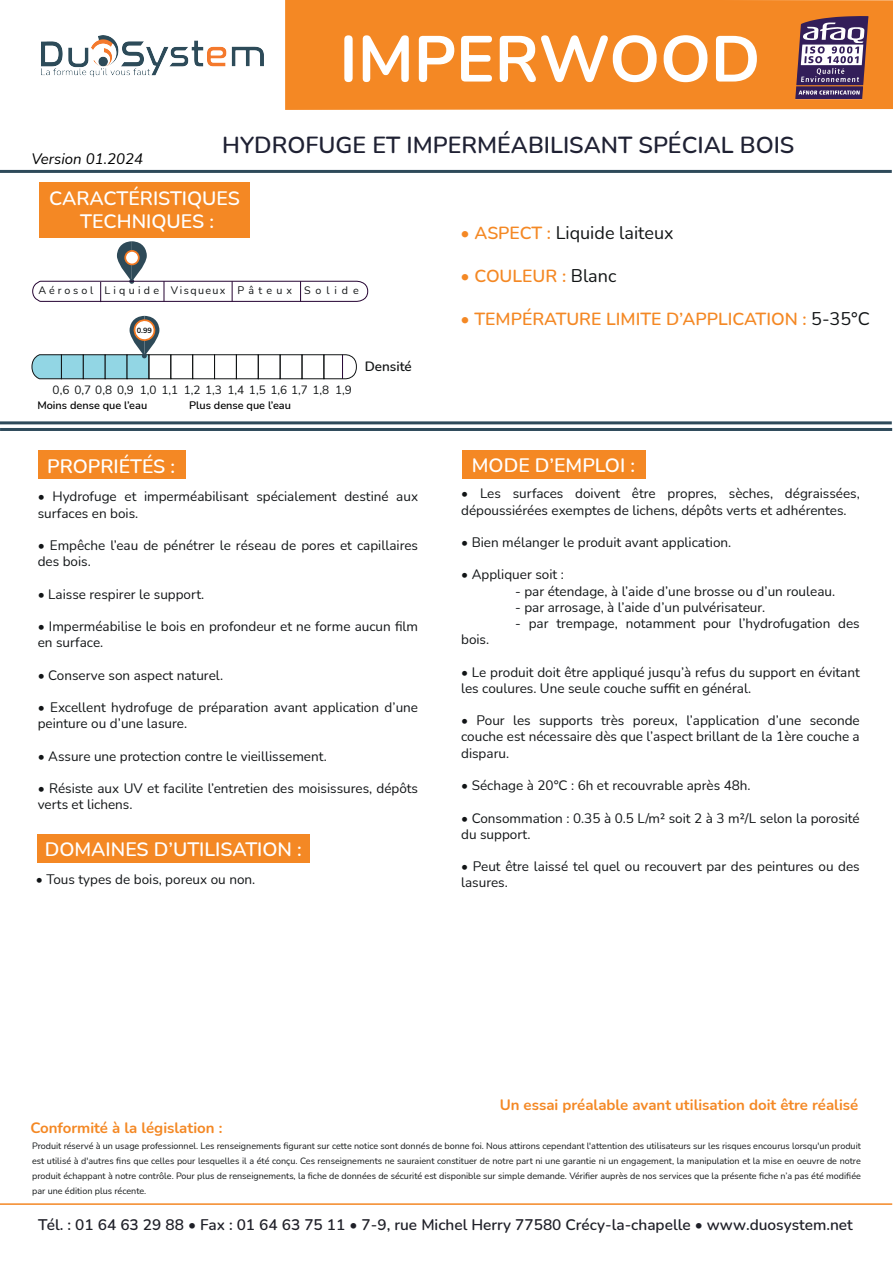
<style>
.page{position:relative;width:893px;height:1263px;background:#fff}
.page>*{position:absolute;margin:0;border:0;box-sizing:border-box;transform-origin:0 0}
.t1{font:700 64.8px "Nunito";color:#fff}
.t2{font:600 23.25px "Nunito";color:#1f2133}
.t3{font:600 19.5px/23.4px "Nunito";color:#fff;text-align:center}
.t4{font:18px "Nunito";color:#111415}
.t5{font:600 17.55px "Nunito";color:#f48824}
.t6{font:600 15.45px "Nunito";color:#1f2028}
.t7{font:700 15px "Nunito";color:#f48824}
.t8{font:italic 15px "Nunito";color:#000001}
.t9{font:13.5px/16.2px "Nunito";color:#111416}
.t10{font:600 13.5px "Nunito";color:#111415}
.t11{font:11.7px "Nunito";color:#111415}
.t12{font:600 10.95px "Nunito";color:#000001}
.t13{font:10.65px "Nunito";letter-spacing:.305em;color:#111416}
.t14{font:9px/15px "Nunito";color:#121516;text-align:justify}
.t15{font:700 7.5px "Nunito";color:#111415}
.s1{font-weight:600;font-size:17.55px;color:#f48824}
.s2{font-weight:400;font-size:18px;color:#111415}
</style>
<div class="page">
<hr style="left:0;top:170px;width:892px;height:3px;background:#2e4a5a">
<hr style="left:0;top:421px;width:892px;height:3px;background:#2e4a5a">
<hr style="left:0;top:428px;width:892px;height:3px;background:#2e4a5a">
<div style="left:285px;top:0;width:608px;height:110px;background:#f48824"></div>
<hr style="left:0;top:1203px;width:892px;height:2px;background:#f48824">
<div style="left:38px;top:450px;width:148px;height:29px;background:#f48824"></div>
<div style="left:462px;top:450px;width:183px;height:29px;background:#f48824"></div>
<div style="left:40px;top:182px;width:210px;height:56px;background:#f48824"></div>
<svg style="left:32px;top:354px;width:30px;height:25px"></svg>
<div style="left:61px;top:355px;width:23px;height:24px;background:#92d6e4;border:1px solid #111415"></div>
<div style="left:83px;top:355px;width:22px;height:24px;background:#92d6e4;border:1px solid #111415"></div>
<div style="left:105px;top:355px;width:22px;height:24px;background:#92d6e4;border:1px solid #111415"></div>
<div style="left:127px;top:355px;width:22px;height:24px;background:#92d6e4;border:1px solid #111415"></div>
<div style="left:149px;top:355px;width:22px;height:24px;border:1px solid #111415"></div>
<div style="left:192px;top:355px;width:23px;height:24px;border:1px solid #111415"></div>
<div style="left:214px;top:355px;width:23px;height:24px;border:1px solid #111415"></div>
<div style="left:280px;top:355px;width:22px;height:24px;border:1px solid #111415"></div>
<div style="left:302px;top:355px;width:22px;height:24px;border:1px solid #111415"></div>
<svg style="left:323px;top:354px;width:34px;height:25px"></svg>
<svg style="left:130px;top:316px;width:29px;height:42px"></svg>
<div style="left:37px;top:834px;width:272px;height:29px;background:#f48824"></div>
<svg style="left:32px;top:241px;width:336px;height:61px"></svg>
<img style="left:41px;top:35px;width:223px;height:42px">
<svg style="left:795px;top:16px;width:73px;height:84px"></svg>
<p class="t8" style="left:32px;top:148px;width:113px">Version 01.2024</p>
<h1 class="t1" style="left:339px;top:13px;width:422px">IMPERWOOD</h1>
<h2 class="t2" style="left:222px;top:128px;width:574px">HYDROFUGE ET IMPERMÉABILISANT SPÉCIAL BOIS</h2>
<h3 class="t3" style="left:49px;top:185px;width:192px">CARACTÉRISTIQUES<br>TECHNIQUES :</h3>
<p class="t13" style="left:39px;top:283px;width:322px">Aérosol Liquide Visqueux Pâteux Solide</p>
<p class="t15" style="left:137px;top:325px;width:17px">0.99</p>
<p class="t11" style="left:53px;top:382px;width:301px">0,6 0,7 0,8 0,9 1,0 1,1 1,2 1,3 1,4 1,5 1,6 1,7 1,8 1,9</p>
<p class="t12" style="left:37px;top:397px;width:111px">Moins dense que l’eau</p>
<p class="t12" style="left:189px;top:397px;width:103px">Plus dense que l’eau</p>
<p class="t10" style="left:365px;top:357px;width:49px">Densité</p>
<h3 class="t4" style="left:461px;top:220px;width:214px"><span class="s1">• ASPECT :</span> Liquide laiteux</h3>
<p class="t5" style="left:461px;top:263px;width:157px">• COULEUR : <span class="s2">Blanc</span></p>
<p class="t5" style="left:461px;top:306px;width:411px">• TEMPÉRATURE LIMITE D’APPLICATION : <span class="s2">5-35°C</span></p>
<h3 class="t3" style="left:47px;top:454px;width:130px">PROPRIÉTÉS :</h3>
<h3 class="t3" style="left:472px;top:453px;width:165px">MODE D’EMPLOI :</h3>
<p class="t9" style="left:461px;top:485px;width:400px">• Les surfaces doivent être propres, sèches, dégraissées, dépoussiérées exemptes de lichens, dépôts verts et adhérentes.</p>
<p class="t9" style="left:461px;top:534px;width:272px">• Bien mélanger le produit avant application.</p>
<p class="t9" style="left:461px;top:566px;width:104px">• Appliquer soit :</p>
<p class="t9" style="left:515px;top:582px;width:321px">- par étendage, à l’aide d’une brosse ou d’un rouleau.</p>
<p class="t9" style="left:515px;top:599px;width:251px">- par arrosage, à l’aide d’un pulvérisateur.</p>
<p class="t9" style="left:515px;top:615px;width:346px">- par trempage, notamment pour l’hydrofugation des</p>
<p class="t9" style="left:461px;top:631px;width:30px">bois.</p>
<p class="t9" style="left:461px;top:663px;width:400px">• Le produit doit être appliqué jusqu’à refus du support en évitant les coulures. Une seule couche suffit en général.</p>
<p class="t9" style="left:461px;top:712px;width:400px;text-align:justify">• Pour les supports très poreux, l’application d’une seconde couche est nécessaire dès que l’aspect brillant de la 1ère couche a disparu.</p>
<p class="t9" style="left:461px;top:777px;width:291px">• Séchage à 20°C : 6h et recouvrable après 48h.</p>
<p class="t9" style="left:461px;top:809px;width:400px">• Consommation : 0.35 à 0.5 L/m² soit 2 à 3 m²/L selon la porosité du support.</p>
<p class="t9" style="left:461px;top:858px;width:400px">• Peut être laissé tel quel ou recouvert par des peintures ou des lasures.</p>
<p class="t9" style="left:38px;top:488px;width:382px">• Hydrofuge et imperméabilisant spécialement destiné aux surfaces en bois.</p>
<p class="t9" style="left:38px;top:537px;width:382px">• Empêche l’eau de pénétrer le réseau de pores et capillaires des bois.</p>
<p class="t9" style="left:38px;top:585px;width:168px">• Laisse respirer le support.</p>
<p class="t9" style="left:38px;top:618px;width:382px">• Imperméabilise le bois en profondeur et ne forme aucun film en surface.</p>
<p class="t9" style="left:38px;top:666px;width:187px">• Conserve son aspect naturel.</p>
<p class="t9" style="left:38px;top:699px;width:382px">• Excellent hydrofuge de préparation avant application d’une peinture ou d’une lasure.</p>
<p class="t9" style="left:38px;top:747px;width:291px">• Assure une protection contre le vieillissement.</p>
<p class="t9" style="left:38px;top:780px;width:382px">• Résiste aux UV et facilite l’entretien des moisissures, dépôts verts et lichens.</p>
<h3 class="t3" style="left:45px;top:837px;width:259px">DOMAINES D’UTILISATION :</h3>
<p class="t9" style="left:36px;top:871px;width:221px">• Tous types de bois, poreux ou non.</p>
<p class="t7" style="left:30px;top:1117px;width:194px">Conformité à la législation :</p>
<p class="t7" style="left:500px;top:1094px;width:360px">Un essai préalable avant utilisation doit être réalisé</p>
<p class="t14" style="left:32px;top:1137px;width:830px">Produit réservé à un usage professionnel. Les renseignements figurant sur cette notice sont donnés de bonne foi. Nous attirons cependant l'attention des utilisateurs sur les risques encourus lorsqu'un produit est utilisé à d'autres fins que celles pour lesquelles il a été conçu. Ces renseignements ne sauraient constituer de notre part ni une garantie ni un engagement, la manipulation et la mise en oeuvre de notre produit échappant à notre contrôle. Pour plus de renseignements, la fiche de données de sécurité est disponible sur simple demande. Vérifier auprès de nos services que la présente fiche n’a pas été modifiée par une édition plus récente.</p>
<p class="t6" style="left:38px;top:1213px;width:816px">Tél. : 01 64 63 29 88 • Fax : 01 64 63 75 11 • 7-9, rue Michel Herry 77580 Crécy-la-chapelle • www.duosystem.net</p>
</div>
